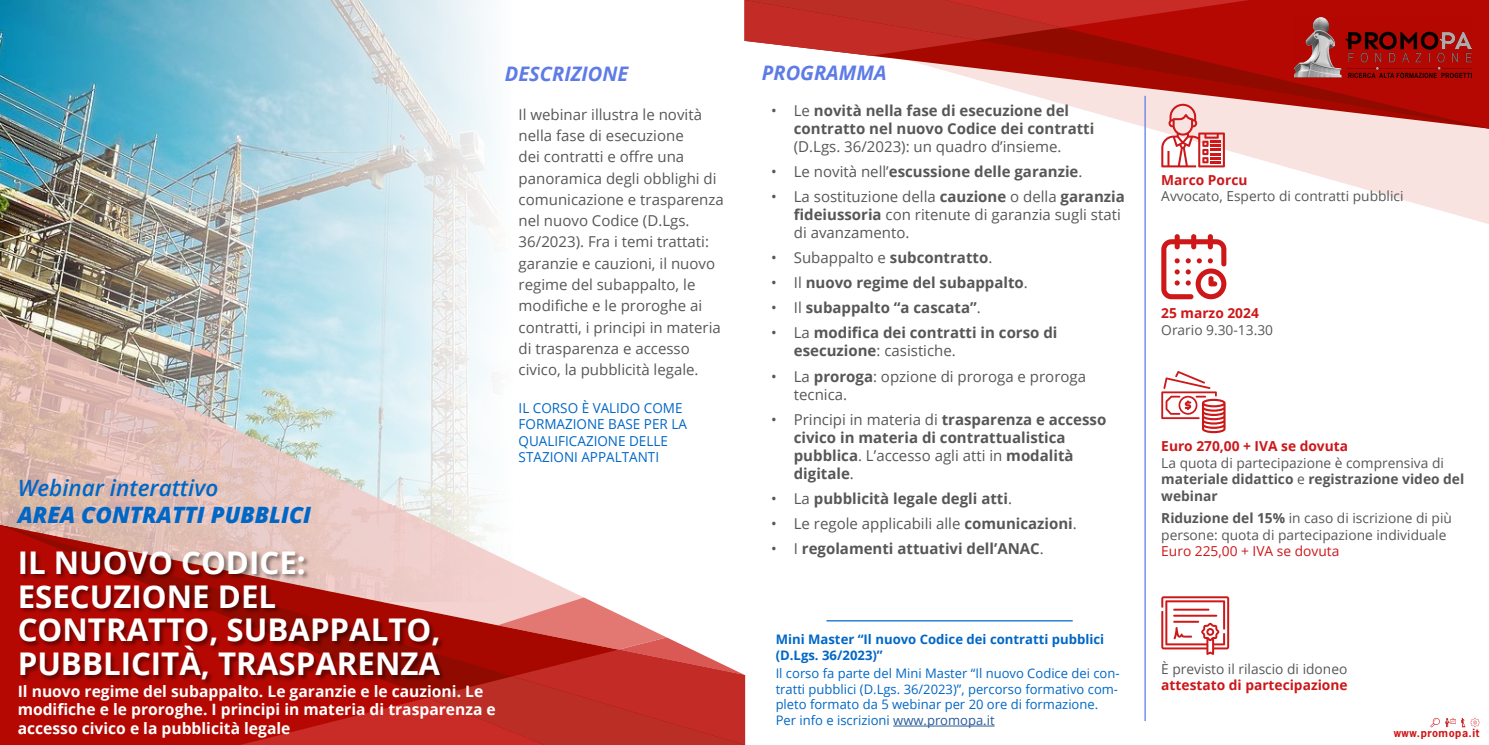
<style>
.page{position:relative;width:1489px;height:745px;background:#fff}
.page>*{position:absolute;margin:0;border:0;box-sizing:border-box;transform-origin:0 0}
.t1{font:700 31.25px/33.8px "Open Sans";color:#fff}
.t2{font:italic 800 22.5px "Open Sans";color:#0067c7}
.t3{font:italic 600 22.5px "Open Sans";color:#0067c7}
.t4{font:italic 700 20px "Open Sans";color:#5e7be6}
.t5{font:700 15.62px/18.8px "Open Sans";color:#fff}
.t6{font:15px/21.2px "Open Sans";color:#575757}
.t7{font:700 15px/18px "Open Sans";color:#575757}
.t8{font:13.75px/16.5px "Open Sans";color:#575757}
.t9{font:700 13.75px/16.5px "Open Sans";color:#575757}
.t10{font:13.75px/16.5px "Open Sans";color:#0067c7}
.t11{font:700 13.75px "Open Sans";color:#cd1719}
.t12{font:13.75px "Open Sans";color:#cd1719}
.t13{font:13.12px/15.8px "Open Sans";color:#0067c7}
.t14{font:700 13.12px/15.8px "Open Sans";color:#0067c7}
.t15{font:700 10.62px "News Gothic Std";letter-spacing:.05em;color:#cd1719}
.s1{font-weight:400}
.s2{font-weight:700}
.s3{color:#275b9b}
</style>
<div class="page">
<svg style="left:1145px;top:129px;width:343px;height:95px"></svg>
<svg style="left:873px;top:56px;width:72px;height:15px"></svg>
<svg style="left:945px;top:0;width:543px;height:129px;background:#c9625d"></svg>
<svg style="left:744px;top:0;width:505px;height:56px;background:#b9251f"></svg>
<img style="left:0;top:0;width:495px;height:316px">
<svg style="left:0;top:316px;width:495px;height:208px;background:#d6cfcb"></svg>
<svg style="left:0;top:524px;width:544px;height:220px;background:#ce6863"></svg>
<svg style="left:240px;top:597px;width:505px;height:147px;background:#c74943"></svg>
<svg style="left:1430px;top:717px;width:49px;height:9px"></svg>
<img style="left:1293px;top:17px;width:177px;height:60px">
<div style="left:19px;top:550px;width:427px;height:135px;background:#000;opacity:.45"></div>
<hr style="left:1144px;top:96px;width:1px;height:624px;background:#5e7be6">
<svg style="left:1161px;top:104px;width:63px;height:63px"></svg>
<svg style="left:1161px;top:234px;width:65px;height:65px"></svg>
<hr style="left:893px;top:725px;width:101px;height:1px;background:#275b9b">
<hr style="left:826px;top:619px;width:246px;height:2px;background:#0067c7">
<svg style="left:1161px;top:596px;width:68px;height:58px"></svg>
<svg style="left:1161px;top:371px;width:64px;height:62px"></svg>
<h2 class="t3" style="left:18px;top:472px;width:202px">Webinar interattivo</h2>
<h2 class="t2" style="left:18px;top:497px;width:295px">AREA CONTRATTI PUBBLICI</h2>
<h3 class="t4" style="left:505px;top:59px;width:125px">DESCRIZIONE</h3>
<p class="t6" style="left:518px;top:103px;width:207px">Il webinar illustra le novità nella fase di esecuzione<br>dei contratti e offre una panoramica degli obblighi di comunicazione e trasparenza nel nuovo Codice (D.Lgs.<br>36/2023). Fra i temi trattati: garanzie e cauzioni, il nuovo regime del subappalto, le modifiche e le proroghe ai contratti, i principi in materia di trasparenza e accesso civico, la pubblicità legale.</p>
<p class="t10" style="left:518px;top:399px;width:170px">IL CORSO È VALIDO COME<br>FORMAZIONE BASE PER LA<br>QUALIFICAZIONE DELLE<br>STAZIONI APPALTANTI</p>
<h1 class="t1" style="left:18px;top:544px;width:424px">IL NUOVO CODICE:<br>ESECUZIONE DEL<br>CONTRATTO, SUBAPPALTO,<br>PUBBLICITÀ, TRASPARENZA</h1>
<p class="t5" style="left:18px;top:680px;width:479px">Il nuovo regime del subappalto. Le garanzie e le cauzioni. Le modifiche e le proroghe. I principi in materia di trasparenza e accesso civico e la pubblicità legale</p>
<h3 class="t4" style="left:762px;top:58px;width:126px">PROGRAMMA</h3>
<p class="t7" style="left:793px;top:101px;width:302px;text-indent:-22px"><span class="s1">• Le</span> novità nella fase di esecuzione del contratto nel nuovo Codice dei contratti</p>
<p class="t6" style="left:793px;top:135px;width:269px">(D.Lgs. 36/2023): un quadro d’insieme.</p>
<p class="t7" style="left:771px;top:162px;width:313px"><span class="s1">• Le novità nell’</span>escussione delle garanzie<span class="s1">.</span></p>
<p class="t6" style="left:793px;top:187px;width:332px;line-height:18px;text-indent:-22px">• La sostituzione della <span class="s2">cauzione</span> o della <span class="s2">garanzia fideiussoria</span> con ritenute di garanzia sugli stati di avanzamento.</p>
<p class="t6" style="left:771px;top:246px;width:222px">• Subappalto e <span class="s2">subcontratto</span>.</p>
<p class="t7" style="left:771px;top:273px;width:258px"><span class="s1">• Il</span> nuovo regime del subappalto<span class="s1">.</span></p>
<p class="t7" style="left:771px;top:298px;width:211px"><span class="s1">• Il</span> subappalto “a cascata”<span class="s1">.</span></p>
<p class="t7" style="left:793px;top:323px;width:265px;text-indent:-22px"><span class="s1">• La</span> modifica dei contratti in corso di esecuzione<span class="s1">: casistiche.</span></p>
<p class="t6" style="left:793px;top:366px;width:294px;line-height:18px;text-indent:-22px">• La <span class="s2">proroga</span>: opzione di proroga e proroga tecnica.</p>
<p class="t7" style="left:793px;top:409px;width:314px;text-indent:-22px"><span class="s1">• Principi in materia di</span> trasparenza e accesso civico in materia di contrattualistica pubblica<span class="s1">. L’accesso agli atti in</span> modalità digitale<span class="s1">.</span></p>
<p class="t7" style="left:771px;top:488px;width:242px"><span class="s1">• La</span> pubblicità legale degli atti<span class="s1">.</span></p>
<p class="t6" style="left:771px;top:512px;width:307px">• Le regole applicabili alle <span class="s2">comunicazioni</span>.</p>
<p class="t7" style="left:771px;top:539px;width:274px"><span class="s1">• I</span> regolamenti attuativi dell’ANAC<span class="s1">.</span></p>
<p class="t11" style="left:1161px;top:170px;width:88px">Marco Porcu</p>
<p class="t8" style="left:1161px;top:188px;width:244px">Avvocato, Esperto di contratti pubblici</p>
<p class="t11" style="left:1161px;top:303px;width:99px">25 marzo 2024</p>
<p class="t8" style="left:1161px;top:321px;width:113px">Orario 9.30-13.30</p>
<p class="t11" style="left:1161px;top:436px;width:188px">Euro 270,00 + IVA se dovuta</p>
<p class="t9" style="left:1161px;top:453px;width:304px"><span class="s1">La quota di partecipazione è comprensiva di </span>materiale didattico <span class="s1">e</span> registrazione video del webinar</p>
<p class="t8" style="left:1161px;top:509px;width:292px"><span class="s2">Riduzione del 15%</span> in caso di iscrizione di più persone: quota di partecipazione individuale</p>
<p class="t12" style="left:1161px;top:541px;width:179px">Euro 225,00 + IVA se dovuta</p>
<p class="t14" style="left:775px;top:631px;width:330px">Mini Master “Il nuovo Codice dei contratti pubblici (D.Lgs. 36/2023)”</p>
<p class="t13" style="left:775px;top:664px;width:345px">Il corso fa parte del Mini Master “Il nuovo Codice dei con&shy;tratti pubblici (D.Lgs. 36/2023)”, percorso formativo com&shy;pleto formato da 5 webinar per 20 ore di formazione.<br>Per info e iscrizioni <span class="s3">www.promopa.it</span></p>
<p class="t8" style="left:1161px;top:660px;width:187px">È previsto il rilascio di idoneo</p>
<p class="t11" style="left:1161px;top:675px;width:188px">attestato di partecipazione</p>
<p class="t15" style="left:1393px;top:725px;width:87px">www.promopa.it</p>
</div>
